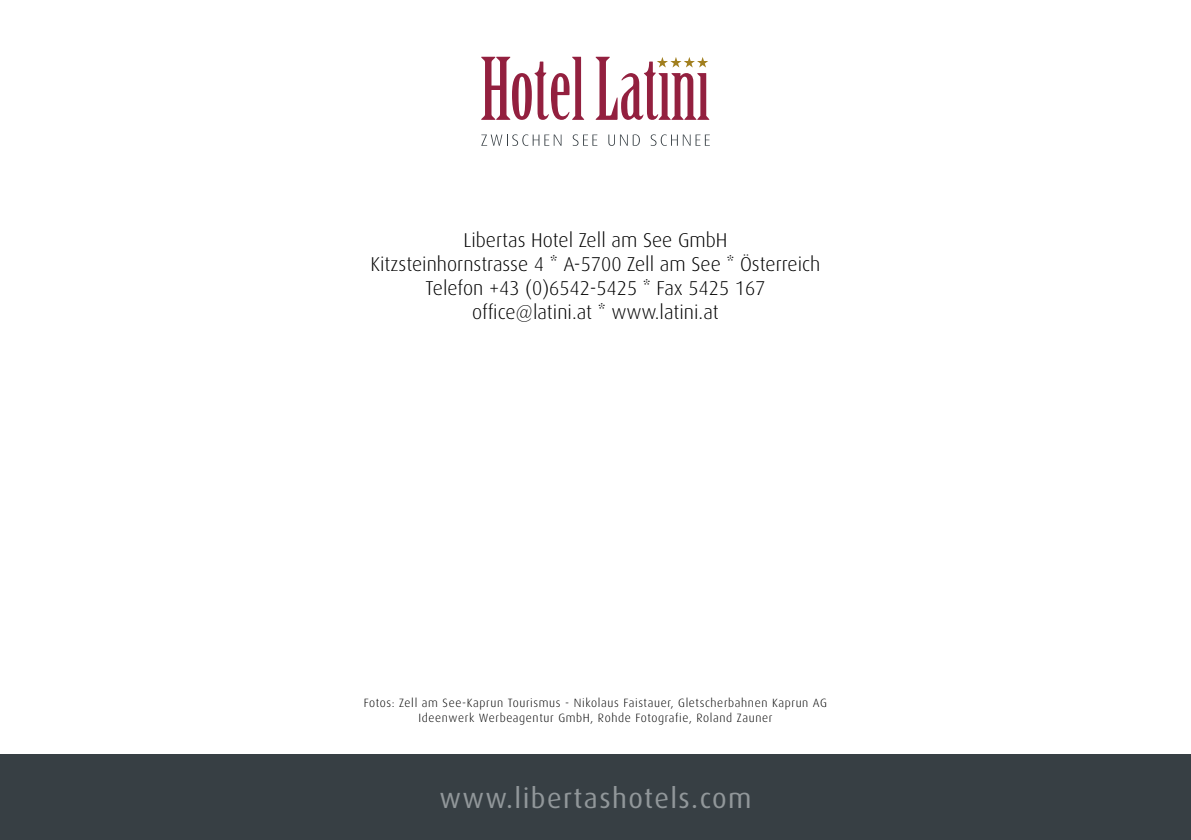
<style>
.page{position:relative;width:1191px;height:840px;background:#fff}
.page>*{position:absolute;margin:0;border:0;box-sizing:border-box;transform-origin:0 0}
.t1{font:28px "Dax";letter-spacing:.05em;color:#91979a}
.t2{font:300 20px/24px "Dax";color:#000;text-align:center}
.t3{font:300 12px/14.4px "Dax";letter-spacing:.05em;color:#000;text-align:center}
</style>
<div class="page">
<svg style="left:481px;top:57px;width:228px;height:63px"></svg>
<svg style="left:481px;top:134px;width:80px;height:12px"></svg>
<svg style="left:572px;top:134px;width:25px;height:12px"></svg>
<svg style="left:608px;top:134px;width:32px;height:12px"></svg>
<svg style="left:650px;top:134px;width:60px;height:12px"></svg>
<div style="left:0;top:754px;width:1191px;height:85px;background:#373f44"></div>
<p class="t2" style="left:370px;top:228px;width:451px">Libertas Hotel Zell am See GmbH<br>Kitzsteinhornstrasse 4 * A-5700 Zell am See * Österreich Telefon +43 (0)6542-5425 * Fax 5425 167 office@latini.at * www.latini.at</p>
<p class="t3" style="left:364px;top:695px;width:465px">Fotos: Zell am See-Kaprun Tourismus - Nikolaus Faistauer, Gletscherbahnen Kaprun AG<br>Ideenwerk Werbeagentur GmbH, Rohde Fotografie, Roland Zauner</p>
<h1 class="t1" style="left:439px;top:782px;width:313px">www.libertashotels.com</h1>
</div>
